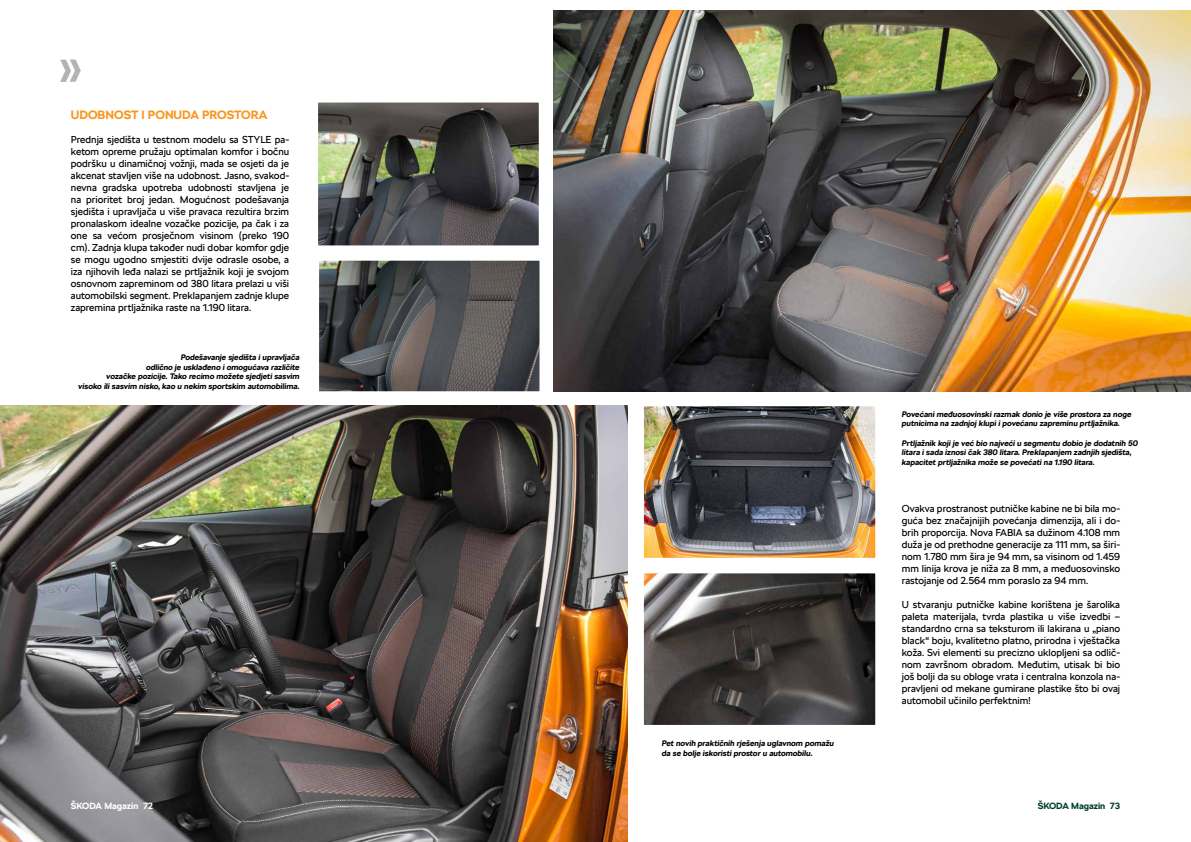
<style>
.page{position:relative;width:1191px;height:842px;background:#fff}
.page>*{position:absolute;margin:0;border:0;box-sizing:border-box;transform-origin:0 0}
.t1{font:700 12px "SKODA Next";color:#f89721}
.t2{font:10px/12px "SKODA Next";color:#000;text-align:justify}
.t3{font:700 9px "SKODA Next";color:#00402a}
.t4{font:700 9px "SKODA Next";color:#fff}
.t5{font:italic 700 8px/9.6px "SKODA Next";color:#000}
</style>
<div class="page">
<img style="left:0;top:406px;width:627px;height:436px">
<img style="left:554px;top:10px;width:637px;height:382px">
<img style="left:60px;top:60px;width:21px;height:21px">
<img style="left:320px;top:262px;width:218px;height:128px">
<div style="left:307px;top:249px;width:244px;height:154px;border:12px solid #fff"></div>
<img style="left:319px;top:104px;width:219px;height:140px">
<div style="left:306px;top:91px;width:245px;height:166px;border:12px solid #fff"></div>
<img style="left:645px;top:407px;width:229px;height:150px">
<div style="left:636px;top:398px;width:247px;height:168px;border:8px solid #fff"></div>
<img style="left:645px;top:574px;width:229px;height:150px">
<div style="left:636px;top:565px;width:247px;height:168px;border:8px solid #fff"></div>
<p class="t1" style="left:71px;top:108px;width:198px">UDOBNOST I PONUDA PROSTORA</p>
<p class="t2" style="left:71px;top:134px;width:220px">Prednja sjedišta u testnom modelu sa STYLE pa&shy;ketom opreme pružaju optimalan komfor i bočnu podršku u dinamičnoj vožnji, mada se osjeti da je akcenat stavljen više na udobnost. Jasno, svakod&shy;nevna gradska upotreba udobnosti stavljena je na prioritet broj jedan. Mogućnost podešavanja sjedišta i upravljača u više pravaca rezultira brzim pronalaskom idealne vozačke pozicije, pa čak i za one sa većom prosječnom visinom (preko 190 cm). Zadnja klupa također nudi dobar komfor gdje se mogu ugodno smjestiti dvije odrasle osobe, a iza njihovih leđa nalazi se prtljažnik koji je svojom osnovnom zapreminom od 380 litara prelazi u viši automobilski segment. Preklapanjem zadnje klupe zapremina prtljažnika raste na 1.190 litara.</p>
<p class="t5" style="left:78px;top:353px;width:223px;text-align:right">Podešavanje sjedišta i upravljača<br>odlično je usklađeno i omogućava različite<br>vozačke pozicije. Tako recimo možete sjedjeti sasvim<br>visoko ili sasvim nisko, kao u nekim sportskim automobilima.</p>
<p class="t4" style="left:71px;top:800px;width:84px">ŠKODA Magazin 72</p>
<p class="t5" style="left:662px;top:738px;width:174px">Pet novih praktičnih rješenja uglavnom pomažu da se bolje iskoristi prostor u automobilu.</p>
<p class="t5" style="left:902px;top:409px;width:231px">Povećani međuosovinski razmak donio je više prostora za noge putnicima na zadnjoj klupi i povećanu zapreminu prtljažnika.</p>
<p class="t5" style="left:902px;top:438px;width:238px">Prtljažnik koji je već bio najveći u segmentu dobio je dodatnih 50 litara i sada iznosi čak 380 litara. Preklapanjem zadnjih sjedišta, kapacitet prtljažnika može se povećati na 1.190 litara.</p>
<p class="t2" style="left:902px;top:502px;width:220px">Ovakva prostranost putničke kabine ne bi bila mo&shy;guća bez značajnijih povećanja dimenzija, ali i do&shy;brih proporcija. Nova FABIA sa dužinom 4.108 mm duža je od prethodne generacije za 111 mm, sa širi&shy;nom 1.780 mm šira je 94 mm, sa visinom od 1.459 mm linija krova je niža za 8 mm, a međuosovinsko rastojanje od 2.564 mm poraslo za 94 mm.</p>
<p class="t2" style="left:902px;top:598px;width:220px">U stvaranju putničke kabine korištena je šarolika paleta materijala, tvrda plastika u više izvedbi – standardno crna sa teksturom ili lakirana u „piano black“ boju, kvalitetno platno, prirodna i vještačka koža. Svi elementi su precizno uklopljeni sa odlič&shy;nom završnom obradom. Međutim, utisak bi bio još bolji da su obloge vrata i centralna konzola na&shy;pravljeni od mekane gumirane plastike što bi ovaj automobil učinilo perfektnim!</p>
<p class="t3" style="left:1037px;top:800px;width:84px">ŠKODA Magazin 73</p>
</div>
